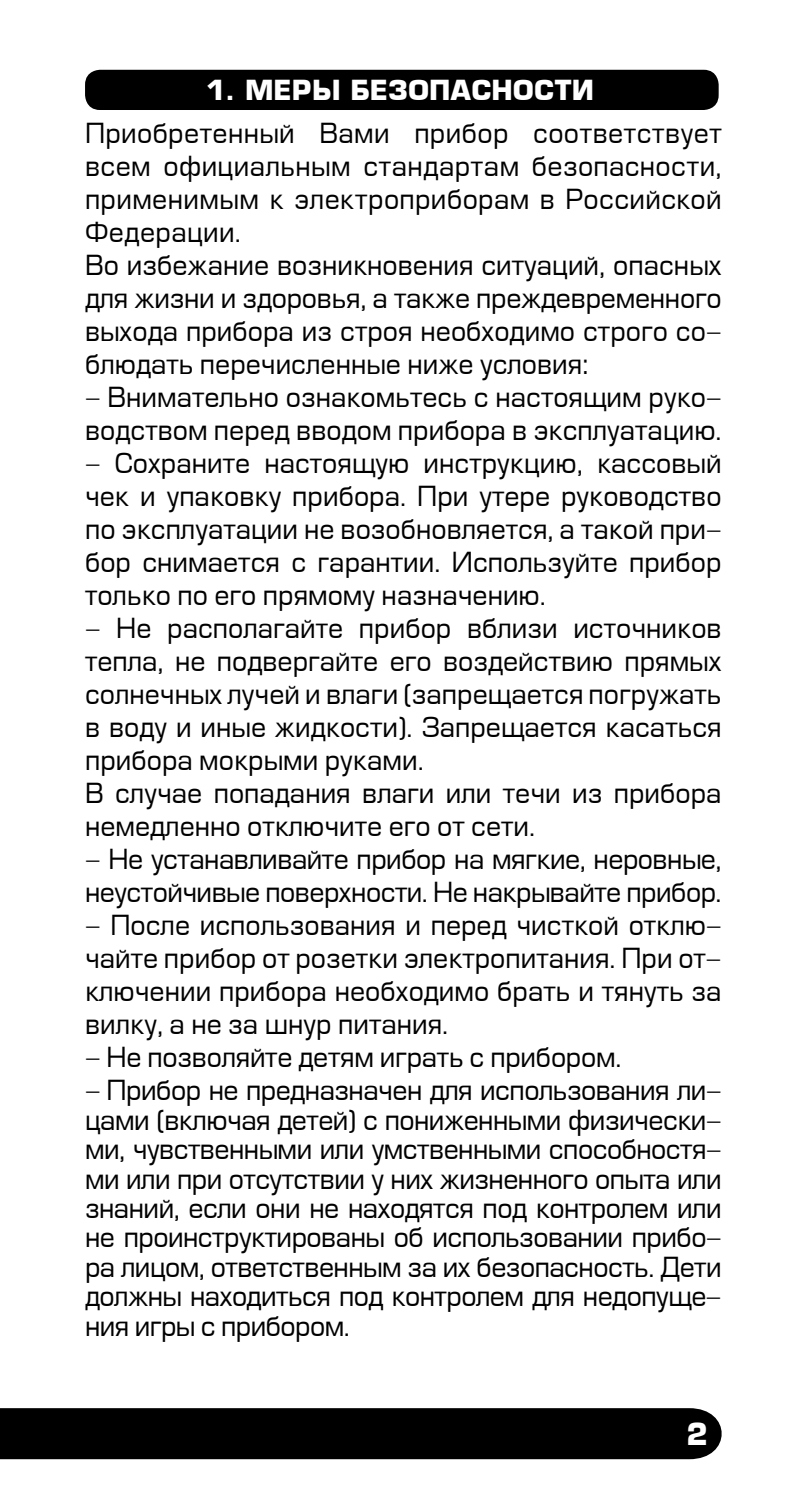
<style>
.page{position:relative;width:808px;height:1489px;background:#fff}
.page>*{position:absolute;margin:0;border:0;box-sizing:border-box;transform-origin:0 0}
.t1{font:700 30px "Europe";color:#fff}
.t2{font:27px/33px "Europe";color:#000}
.t3{font:27px/33px "Europe";letter-spacing:-.02em;color:#000}
.t4{font:700 27px "Europe";color:#fff}
</style>
<div class="page">
<div style="left:0;top:1408px;width:722px;height:50px;background:#000"></div>
<div style="left:85px;top:70px;width:634px;height:40px;background:#000;border-radius:15px"></div>
<p class="t4" style="left:206px;top:74px;width:389px">1. МЕРЫ БЕЗОПАСНОСТИ</p>
<p class="t2" style="left:85px;top:118px;width:638px">Приобретенный Вами прибор соответствует всем официальным стандартам безопасности, применимым к электроприборам в Российской Федерации.<br>Во избежание возникновения ситуаций, опасных для жизни и здоровья, а также преждевременного выхода прибора из строя необходимо строго со&shy;блюдать перечисленные ниже условия:</p>
<p class="t2" style="left:85px;top:382px;width:638px">- Внимательно ознакомьтесь с настоящим руко&shy;водством перед вводом прибора в эксплуатацию.</p>
<p class="t2" style="left:85px;top:448px;width:638px;text-align:justify">- Сохраните настоящую инструкцию, кассовый чек и упаковку прибора. При утере руководство по эксплуатации не возобновляется, а такой при&shy;бор снимается с гарантии. Используйте прибор только по его прямому назначению.</p>
<p class="t2" style="left:85px;top:613px;width:638px">- Не располагайте прибор вблизи источников тепла, не подвергайте его воздействию прямых солнечных лучей и влаги (запрещается погружать в воду и иные жидкости). Запрещается касаться прибора мокрыми руками.<br>В случае попадания влаги или течи из прибора немедленно отключите его от сети.</p>
<p class="t3" style="left:85px;top:844px;width:638px">- Не устанавливайте прибор на мягкие, неровные, неустойчивые поверхности. Не накрывайте прибор.</p>
<p class="t2" style="left:85px;top:910px;width:638px;text-align:justify">- После использования и перед чисткой отклю&shy;чайте прибор от розетки электропитания. При от&shy;ключении прибора необходимо брать и тянуть за вилку, а не за шнур питания.</p>
<p class="t2" style="left:85px;top:1042px;width:538px">- Не позволяйте детям играть с прибором.</p>
<p class="t2" style="left:85px;top:1076px;width:638px;line-height:29.4px;text-align:justify">- Прибор не предназначен для использования ли&shy;цами (включая детей) с пониженными физически&shy;ми, чувственными или умственными способностя&shy;ми или при отсутствии у них жизненного опыта или знаний, если они не находятся под контролем или не проинструктированы об использовании прибо&shy;ра лицом, ответственным за их безопасность. Дети должны находиться под контролем для недопуще&shy;ния игры с прибором.</p>
<p class="t1" style="left:687px;top:1415px;width:23px">2</p>
</div>
